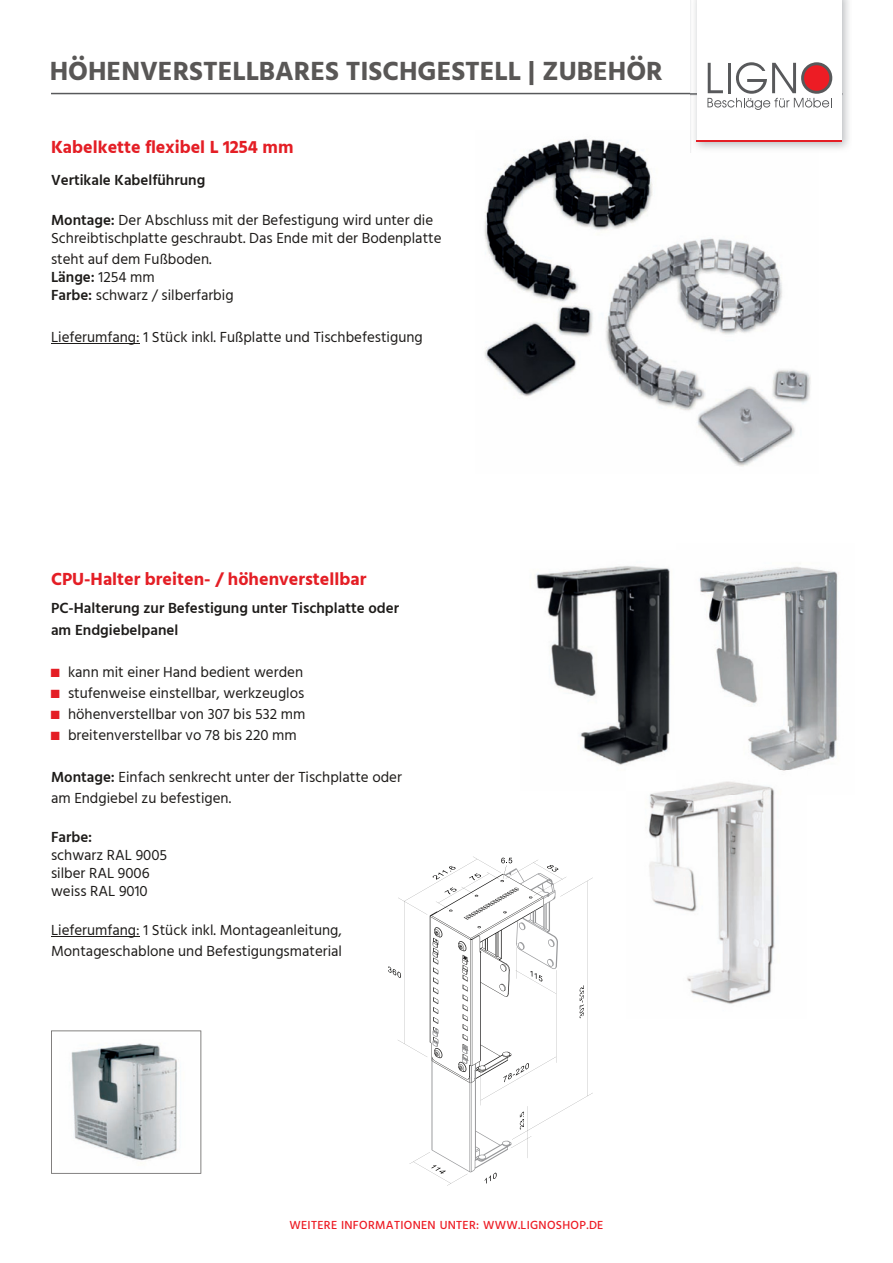
<style>
.page{position:relative;width:893px;height:1263px;background:#fff}
.page>*{position:absolute;margin:0;border:0;box-sizing:border-box;transform-origin:0 0}
.t1{font:700 27px "Hind";color:#595756}
.t2{font:700 18px "Hind";color:#e41e25}
.t3{font:15px/21px "Hind";color:#1e1c1a}
.t4{font:600 15px/21.6px "Hind";color:#1e1c1a}
.t5{font:500 12px "Hind";letter-spacing:.025em;color:#ed1c24}
.s1{font-weight:600}
.s2{color:#e41e25}
</style>
<div class="page">
<img style="left:484px;top:138px;width:327px;height:329px">
<hr style="left:51px;top:93px;width:791px;height:1px;background:#58595b">
<img style="left:690px;top:0;width:159px;height:152px">
<div style="left:697px;top:0;width:145px;height:141px;background:#fff"></div>
<svg style="left:707px;top:62px;width:125px;height:48px"></svg>
<hr style="left:697px;top:140px;width:145px;height:2px;background:#e41e25">
<hr style="left:51px;top:936px;width:89px;height:1px;background:#1e1c1a">
<svg style="left:473px;top:856px;width:120px;height:257px"></svg>
<svg style="left:388px;top:858px;width:170px;height:328px"></svg>
<svg style="left:580px;top:985px;width:4px;height:33px"></svg>
<img style="left:536px;top:566px;width:134px;height:199px">
<img style="left:699px;top:563px;width:139px;height:208px">
<img style="left:648px;top:791px;width:127px;height:213px">
<img style="left:676px;top:781px;width:99px;height:13px">
<svg style="left:51px;top:1030px;width:150px;height:144px"></svg>
<hr style="left:51px;top:343px;width:89px;height:1px;background:#1e1c1a">
<h1 class="t1" style="left:50px;top:55px;width:615px">HÖHENVERSTELLBARES TISCHGESTELL | ZUBEHÖR</h1>
<p class="t2" style="left:51px;top:136px;width:244px">Kabelkette flexibel L 1254 mm</p>
<p class="t4" style="left:51px;top:169px;width:156px">Vertikale Kabelführung</p>
<p class="t3" style="left:51px;top:212px;width:392px;line-height:18px"><span class="s1">Montage:</span> Der Abschluss mit der Befestigung wird unter die<br>Schreibtischplatte geschraubt. Das Ende mit der Bodenplatte</p>
<p class="t3" style="left:51px;top:251px;width:184px;line-height:18px">steht auf dem Fußboden.<br><span class="s1">Länge:</span> 1254 mm<br><span class="s1">Farbe:</span> schwarz / silberfarbig</p>
<p class="t3" style="left:51px;top:328px;width:373px">Lieferumfang: 1 Stück inkl. Fußplatte und Tischbefestigung</p>
<p class="t2" style="left:51px;top:568px;width:317px">CPU-Halter breiten- / höhenverstellbar</p>
<p class="t4" style="left:51px;top:597px;width:349px">PC-Halterung zur Befestigung unter Tischplatte oder am Endgiebelpanel</p>
<p class="t3" style="left:51px;top:662px;width:256px"><span class="s2">◼</span> kann mit einer Hand bedient werden <span class="s2">◼</span> stufenweise einstellbar, werkzeuglos <span class="s2">◼</span> höhenverstellbar von 307 bis 532 mm <span class="s2">◼</span> breitenverstellbar vo 78 bis 220 mm</p>
<p class="t3" style="left:51px;top:767px;width:352px"><span class="s1">Montage:</span> Einfach senkrecht unter der Tischplatte oder am Endgiebel zu befestigen.</p>
<p class="t4" style="left:51px;top:826px;width:43px">Farbe:</p>
<p class="t3" style="left:51px;top:847px;width:118px;line-height:18px">schwarz RAL 9005 silber RAL 9006 weiss RAL 9010</p>
<p class="t3" style="left:51px;top:920px;width:293px">Lieferumfang: 1 Stück inkl. Montageanleitung,<br>Montageschablone und Befestigungsmaterial</p>
<p class="t5" style="left:289px;top:1217px;width:315px">WEITERE INFORMATIONEN UNTER: WWW.LIGNOSHOP.DE</p>
</div>
